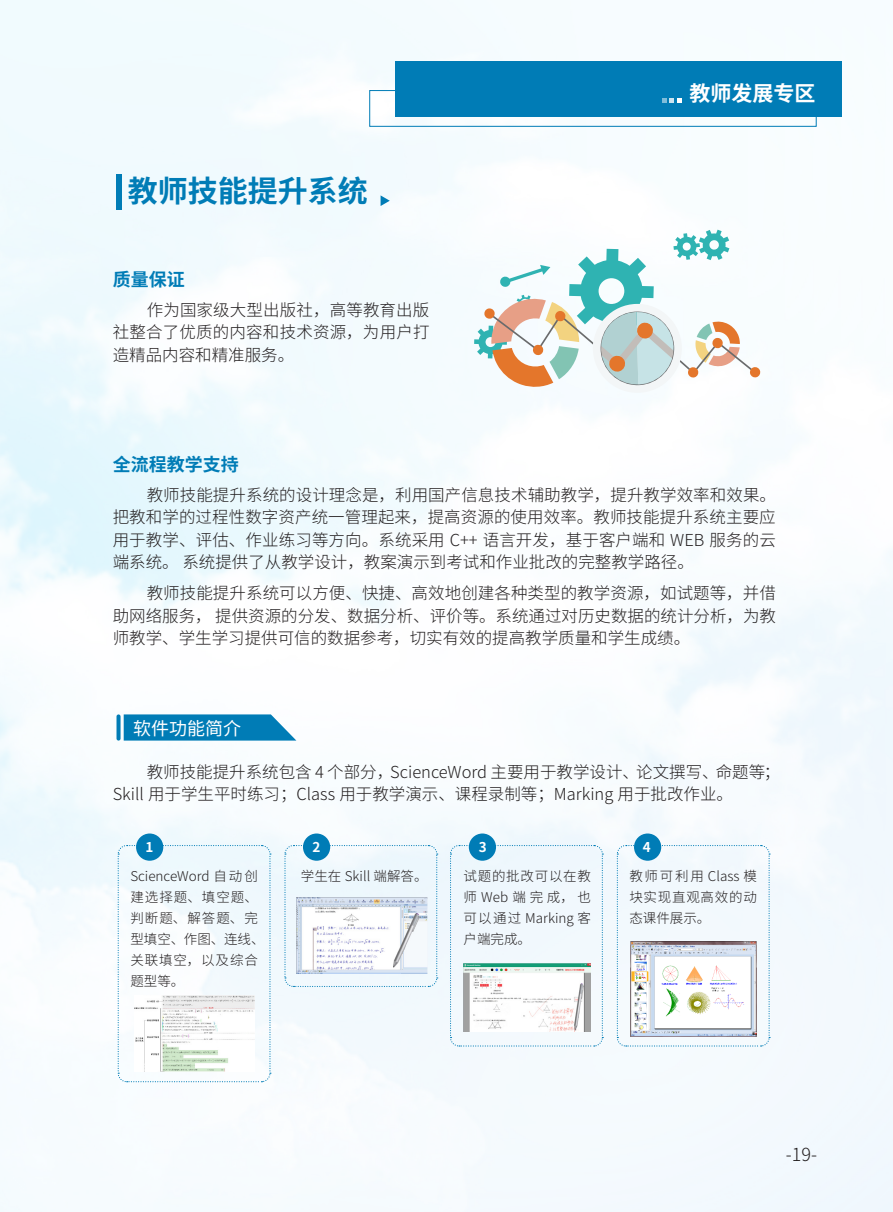
<style>
.page{position:relative;width:893px;height:1212px;background:#fff}
.page>*{position:absolute;margin:0;border:0;box-sizing:border-box;transform-origin:0 0}
.t1{font:700 30px "Source Han Sans CN";color:#007cb6}
.t2{font:700 21px "Source Han Sans CN";color:#fff}
.小文字{font:700 18px "Source Han Sans CN";color:#007cb6}
.t3{font:18px "Source Han Sans CN";color:#fff}
.t4{font:300 18px "Source Han Sans CN";color:#231f20}
.小文字-2{font:300 16.5px/22.5px "Source Han Sans CN";color:#231f20;text-align:justify}
.内容文字{font:300 13.5px/21px "Source Han Sans CN";letter-spacing:.055em;color:#231f20;text-align:justify}
.内容文字-2{font:300 13.5px "Source Han Sans CN";color:#231f20}
.内容文字-3{font:700 13.5px "Source Han Sans CN";color:#fff}
</style>
<div class="page">
<img style="left:0;top:0;width:893px;height:1212px">
<div style="left:395px;top:62px;width:447px;height:55px;background:#007cb6"></div>
<div style="left:369px;top:90px;width:447px;height:36px;border:1px solid #007cb6"></div>
<svg style="left:662px;top:99px;width:20px;height:4px"></svg>
<div style="left:116px;top:174px;width:6px;height:36px;background:#007cb6"></div>
<svg style="left:381px;top:195px;width:9px;height:11px"></svg>
<svg style="left:124px;top:714px;width:172px;height:26px;background:#1687bc"></svg>
<svg style="left:117px;top:714px;width:4px;height:26px"></svg>
<svg style="left:117px;top:844px;width:154px;height:239px"></svg>
<div style="left:449px;top:844px;width:154px;height:203px;background:#f1f8fd"></div>
<svg style="left:284px;top:844px;width:154px;height:144px"></svg>
<svg style="left:616px;top:844px;width:154px;height:203px"></svg>
<div style="left:136px;top:833px;width:27px;height:28px;background:#007cb6;border-radius:50%"></div>
<div style="left:469px;top:833px;width:27px;height:28px;background:#007cb6;border-radius:50%"></div>
<div style="left:303px;top:833px;width:27px;height:28px;background:#007cb6;border-radius:50%"></div>
<div style="left:634px;top:833px;width:27px;height:28px;background:#007cb6;border-radius:50%"></div>
<img style="left:135px;top:995px;width:120px;height:76px">
<img style="left:296px;top:897px;width:131px;height:77px">
<img style="left:463px;top:963px;width:128px;height:68px">
<img style="left:631px;top:942px;width:125px;height:94px">
<svg style="left:474px;top:230px;width:287px;height:163px"></svg>
<p class="t1" style="left:128px;top:175px;width:241px">教师技能提升系统</p>
<p class="小文字" style="left:113px;top:269px;width:73px">质量保证</p>
<p class="小文字-2" style="left:113px;top:299px;width:318px;text-indent:34px">作为国家级大型出版社，高等教育出版社整合了优质的内容和技术资源，为用户打造精品内容和精准服务。</p>
<p class="t2" style="left:689px;top:81px;width:127px">教师发展专区</p>
<p class="小文字" style="left:113px;top:454px;width:127px">全流程教学支持</p>
<p class="小文字-2" style="left:113px;top:484px;width:665px;text-indent:34px">教师技能提升系统的设计理念是，利用国产信息技术辅助教学，提升教学效率和效果。把教和学的过程性数字资产统一管理起来，提高资源的使用效率。教师技能提升系统主要应用于教学、评估、作业练习等方向。系统采用 C++ 语言开发，基于客户端和 WEB 服务的云端系统。 系统提供了从教学设计，教案演示到考试和作业批改的完整教学路径。</p>
<p class="小文字-2" style="left:113px;top:582px;width:665px;text-indent:34px">教师技能提升系统可以方便、快捷、高效地创建各种类型的教学资源，如试题等，并借助网络服务， 提供资源的分发、数据分析、评价等。系统通过对历史数据的统计分析，为教师教学、学生学习提供可信的数据参考，切实有效的提高教学质量和学生成绩。</p>
<p class="t3" style="left:133px;top:718px;width:110px">软件功能简介</p>
<p class="小文字-2" style="left:113px;top:761px;width:669px;text-indent:34px">教师技能提升系统包含 4 个部分，ScienceWord 主要用于教学设计、论文撰写、命题等；<br>Skill 用于学生平时练习；Class 用于教学演示、课程录制等；Marking 用于批改作业。</p>
<p class="内容文字-3" style="left:146px;top:839px;width:9px">1</p>
<p class="内容文字-3" style="left:312px;top:839px;width:9px">2</p>
<p class="内容文字-3" style="left:479px;top:840px;width:9px">3</p>
<p class="内容文字-3" style="left:643px;top:839px;width:9px">4</p>
<p class="内容文字" style="left:130px;top:866px;width:136px;text-align:left">ScienceWord 自动创建选择题、填空题、判断题、解答题、完型填空、作图、连线、关联填空，以及综合题型等。</p>
<p class="内容文字-2" style="left:301px;top:869px;width:128px">学生在 Skill 端解答。</p>
<p class="内容文字" style="left:463px;top:866px;width:129px">试题的批改可以在教师Web端完成，也可以通过 Marking 客户端完成。</p>
<p class="内容文字" style="left:629px;top:866px;width:129px">教师可利用 Class 模块实现直观高效的动态课件展示。</p>
<p class="t4" style="left:786px;top:1144px;width:33px">-19-</p>
</div>
